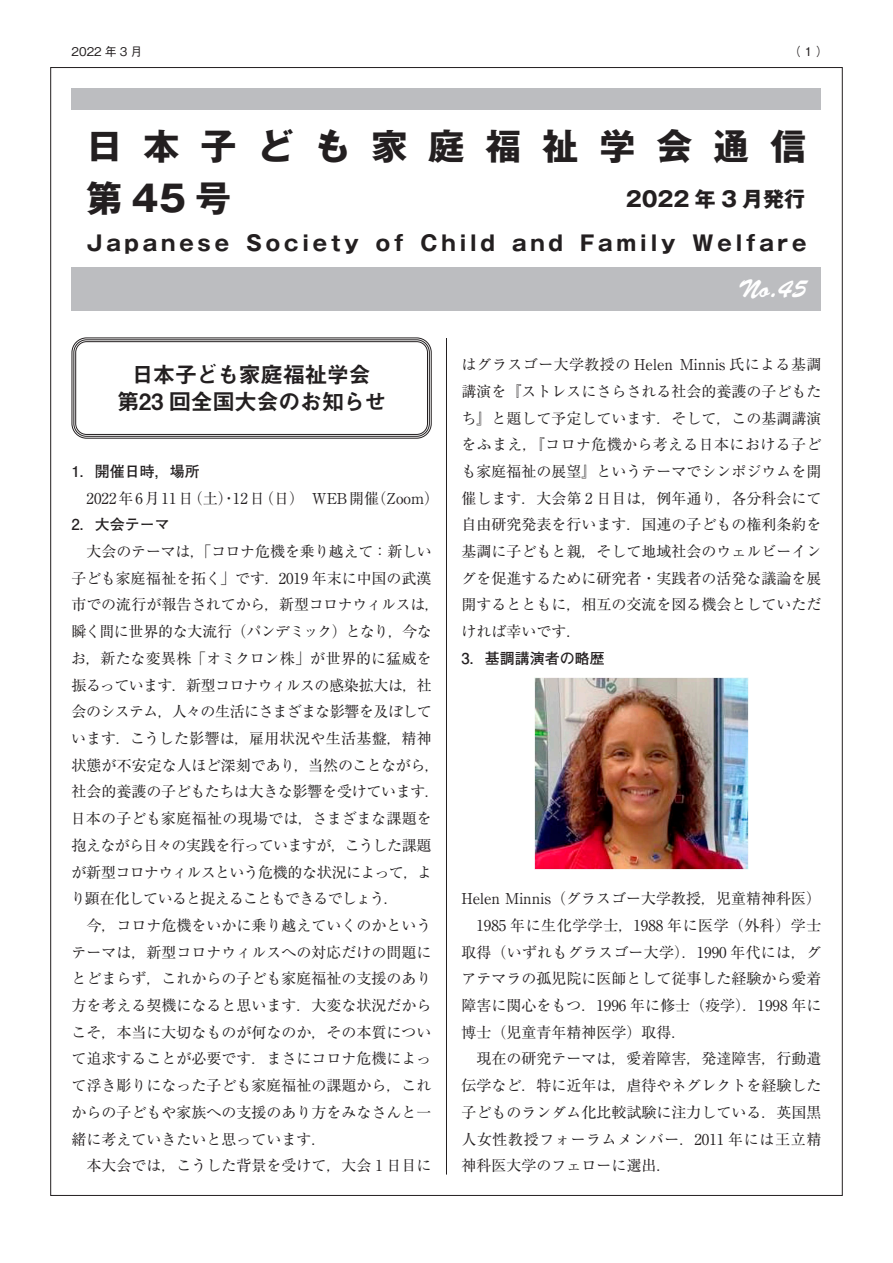
<style>
.page{position:relative;width:893px;height:1263px;background:#fff}
.page>*{position:absolute;margin:0;border:0;box-sizing:border-box;transform-origin:0 0}
.t1{font:700 36px/52.5px "Gothic MB101 Pro";letter-spacing:.585em;color:#231f20}
.t2{font:25.5px "Brush Script Std";color:#fff}
.t3{font:22.5px/27px "Midashi Go Pro MB31";letter-spacing:-.03em;color:#231f20;text-align:center}
.t4{font:700 21px/43.8px "Gothic MB101 Pro";letter-spacing:.185em;color:#231f20;text-align:right}
.t5{font:15px/26.7px "Ryumin Pro";color:#231f20;text-align:justify}
.t6{font:15px/26.7px "Ryumin Pro";letter-spacing:-.02em;color:#231f20}
.t7{font:700 15px "Futo Go B101 Pro";color:#231f20}
.t8{font:15px "Ryumin Pro";letter-spacing:.035em;color:#231f20}
.t9{font:15px "Ryumin Pro";letter-spacing:.04em;color:#231f20}
.t10{font:500 12px "Gothic BBB Pro";color:#231f20}
</style>
<div class="page">
<hr style="left:446px;top:88px;width:1px;height:1086px;background:#231f20">
<div style="left:72px;top:90px;width:749px;height:248px;background:#fff"></div>
<div style="left:72px;top:88px;width:749px;height:22px;background:#bcbdc0"></div>
<div style="left:72px;top:267px;width:749px;height:43px;background:#bcbdc0"></div>
<img style="left:534px;top:677px;width:215px;height:193px">
<div style="left:72px;top:338px;width:360px;height:101px;border:1px solid #231f20;border-radius:15px"></div>
<div style="left:73px;top:339px;width:357px;height:98px;border:1px solid #231f20;border-radius:13px"></div>
<div style="left:75px;top:341px;width:353px;height:94px;border:1px solid #231f20;border-radius:11px"></div>
<p class="t10" style="left:72px;top:41px;width:72px">2022 年 3 月</p>
<p class="t10" style="left:789px;top:41px;width:41px">（ 1 ）</p>
<h1 class="t1" style="left:87px;top:116px;width:721px">日本子ども家庭福祉学会通信第45号</h1>
<h3 class="t4" style="left:87px;top:174px;width:721px">2022 年 3 月発行<br>Japanese Society of Child and Family Welfare</h3>
<h2 class="t2" style="left:738px;top:275px;width:69px">No.45</h2>
<h3 class="t3" style="left:117px;top:358px;width:271px">日本子ども家庭福祉学会第23 回全国大会のお知らせ</h3>
<p class="t7" style="left:72px;top:459px;width:130px">1．開催日時，場所</p>
<p class="t5" style="left:87px;top:484px;width:354px">2022年6月11日（土）・12日（日）　WEB開催（Zoom）</p>
<p class="t7" style="left:72px;top:513px;width:100px">2．大会テーマ</p>
<p class="t6" style="left:71px;top:537px;width:371px;text-indent:16px">大会のテーマは，「コロナ危機を乗り越えて：新しい子ども家庭福祉を拓く」です．2019 年末に中国の武漢市での流行が報告されてから，新型コロナウィルスは，瞬く間に世界的な大流行（パンデミック）となり，今なお，新たな変異株「オミクロン株」が世界的に猛威を振るっています．新型コロナウィルスの感染拡大は，社会のシステム，人々の生活にさまざまな影響を及ぼしています．こうした影響は，雇用状況や生活基盤，精神状態が不安定な人ほど深刻であり，当然のことながら，社会的養護の子どもたちは大きな影響を受けています．日本の子ども家庭福祉の現場では，さまざまな課題を抱えながら日々の実践を行っていますが，こうした課題が新型コロナウィルスという危機的な状況によって，より顕在化していると捉えることもできるでしょう．</p>
<p class="t5" style="left:72px;top:911px;width:361px;text-indent:15px">今，コロナ危機をいかに乗り越えていくのかというテーマは，新型コロナウィルスへの対応だけの問題にとどまらず，これからの子ども家庭福祉の支援のあり方を考える契機になると思います．大変な状況だからこそ，本当に大切なものが何なのか，その本質について追求することが必要です．まさにコロナ危機によって浮き彫りになった子ども家庭福祉の課題から，これからの子どもや家族への支援のあり方をみなさんと一緒に考えていきたいと思っています．</p>
<p class="t5" style="left:87px;top:1151px;width:346px">本大会では，こうした背景を受けて，大会 1 日目に</p>
<p class="t5" style="left:461px;top:350px;width:362px">はグラスゴー大学教授の Helen Minnis 氏による基調講演を『ストレスにさらされる社会的養護の子どもたち』と題して予定しています．そして，この基調講演をふまえ，『コロナ危機から考える日本における子ども家庭福祉の展望』というテーマでシンポジウムを開催します．大会第 2 日目は，例年通り，各分科会にて自由研究発表を行います．国連の子どもの権利条約を基調に子どもと親，そして地域社会のウェルビーイングを促進するために研究者・実践者の活発な議論を展開するとともに，相互の交流を図る機会としていただければ幸いです．</p>
<p class="t7" style="left:461px;top:646px;width:145px">3．基調講演者の略歴</p>
<p class="t5" style="left:461px;top:884px;width:361px">Helen Minnis（グラスゴー大学教授，児童精神科医）</p>
<p class="t8" style="left:476px;top:913px;width:346px">1985 年に生化学学士，1988 年に医学（外科）学士</p>
<p class="t5" style="left:461px;top:938px;width:361px">取得（いずれもグラスゴー大学）．1990 年代には，グ</p>
<p class="t5" style="left:461px;top:964px;width:361px">アテマラの孤児院に医師として従事した経験から愛着</p>
<p class="t5" style="left:461px;top:991px;width:361px">障害に関心をもつ．1996 年に修士（疫学）．1998 年に</p>
<p class="t5" style="left:461px;top:1018px;width:226px">博士（児童青年精神医学）取得．</p>
<p class="t5" style="left:476px;top:1044px;width:346px">現在の研究テーマは，愛着障害，発達障害，行動遺</p>
<p class="t5" style="left:461px;top:1071px;width:361px">伝学など．特に近年は，虐待やネグレクトを経験した</p>
<p class="t5" style="left:461px;top:1098px;width:361px">子どものランダム化比較試験に注力している．英国黒</p>
<p class="t9" style="left:461px;top:1127px;width:361px">人女性教授フォーラムメンバー．2011 年には王立精</p>
<p class="t5" style="left:461px;top:1151px;width:211px">神科医大学のフェローに選出．</p>
</div>
